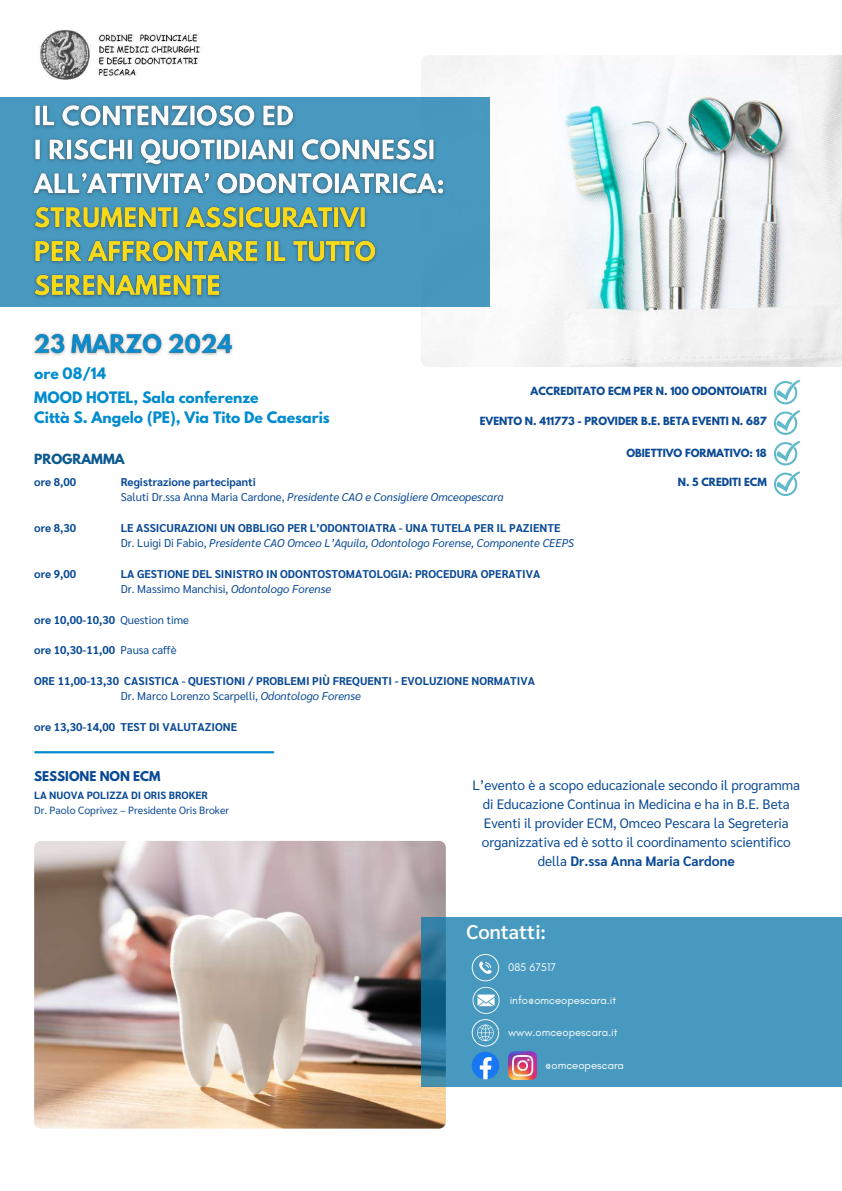
<style>
.page{position:relative;width:842px;height:1191px;background:#fff}
.page>*{position:absolute;margin:0;border:0;box-sizing:border-box;transform-origin:0 0}
.t1{font:600 19.8px "Sarabun";color:#fff}
.t2{font:700 14px/19.5px "League Spartan";color:#008cce}
.t3{font:13.6px/18.9px "Sarabun";color:#0a4a95;text-align:center}
.t4{font:700 12.5px "League Spartan";color:#0a588e}
.t5{font:700 12px "League Spartan";color:#0a4a95}
.t6{font:700 11.3px/15.3px "Sarabun";color:#0a4a95}
.t7{font:italic 11.3px/15.3px "Sarabun";color:#0a4a95}
.t8{font:11.3px "Glacial Indifference";color:#fff}
.t9{font:10.5px "Sarabun";color:#0a4a95}
.t10{font:700 10.5px "Sarabun";color:#0a4a95}
.t11{font:700 10px "League Spartan";color:#0a4a95}
.s1{font-weight:700;font-style:normal}
.s2{font-style:normal}
.s3{font-weight:400}
.s4{font-weight:400;font-style:italic}
.s5{font-weight:700}
</style>
<div class="page">
<img style="left:34px;top:840px;width:412px;height:288px;border-radius:7px">
<div style="left:421px;top:917px;width:421px;height:169px;background:#4899c0"></div>
<img style="left:421px;top:55px;width:421px;height:312px">
<svg style="left:774px;top:380px;width:26px;height:24px"></svg>
<svg style="left:774px;top:410px;width:26px;height:25px"></svg>
<svg style="left:774px;top:441px;width:26px;height:24px"></svg>
<svg style="left:774px;top:471px;width:26px;height:25px"></svg>
<img style="left:40px;top:29px;width:160px;height:51px">
<hr style="left:35px;top:751px;width:238px;height:2px;background:#008cce">
<img style="left:508px;top:1051px;width:28px;height:28px">
<svg style="left:472px;top:953px;width:27px;height:126px;background:#65a8d2"></svg>
<div style="left:0;top:97px;width:489px;height:209px;background:#4899c0"></div>
<img style="left:32px;top:104px;width:413px;height:194px">
<img style="left:33px;top:332px;width:200px;height:24px">
<p class="t2" style="left:34px;top:366px;width:73px">ore 08/14</p>
<p class="t11" style="left:531px;top:386px;width:238px">ACCREDITATO ECM PER N. 100 ODONTOIATRI</p>
<p class="t11" style="left:480px;top:416px;width:289px">EVENTO N. 411773 - PROVIDER B.E. BETA EVENTI N. 687</p>
<p class="t11" style="left:626px;top:447px;width:142px">OBIETTIVO FORMATIVO: 18</p>
<p class="t11" style="left:678px;top:477px;width:91px">N. 5 CREDITI ECM</p>
<p class="t2" style="left:34px;top:389px;width:297px">MOOD HOTEL, Sala conferenze<br>Città S. Angelo (PE), Via Tito De Caesaris</p>
<p class="t4" style="left:34px;top:453px;width:92px">PROGRAMMA</p>
<p class="t6" style="left:34px;top:473px;width:44px">ore 8,00</p>
<p class="t7" style="left:121px;top:473px;width:384px"><span class="s1">Registrazione partecipanti<br></span><span class="s2">Saluti Dr.ssa Anna Maria Cardone,</span> Presidente CAO e Consigliere Omceopescara</p>
<p class="t6" style="left:34px;top:519px;width:44px">ore 8,30</p>
<p class="t6" style="left:121px;top:519px;width:455px">LE ASSICURAZIONI UN OBBLIGO PER L’ODONTOIATRA - UNA TUTELA PER IL PAZIENTE<br><span class="s3">Dr. Luigi Di Fabio,</span> <span class="s4">Presidente CAO Omceo L’Aquila, Odontologo Forense, Componente CEEPS</span></p>
<p class="t6" style="left:34px;top:565px;width:44px">ore 9,00</p>
<p class="t6" style="left:121px;top:565px;width:421px">LA GESTIONE DEL SINISTRO IN ODONTOSTOMATOLOGIA: PROCEDURA OPERATIVA<br><span class="s3">Dr. Massimo Manchisi,</span> <span class="s4">Odontologo Forense</span></p>
<p class="t6" style="left:34px;top:611px;width:156px">ore 10,00-10,30 <span class="s3">Question time</span></p>
<p class="t6" style="left:34px;top:642px;width:144px">ore 10,30-11,00 <span class="s3">Pausa caffè</span></p>
<p class="t6" style="left:121px;top:672px;width:416px;text-indent:-87px">ORE 11,00-13,30 CASISTICA - QUESTIONI / PROBLEMI PIÙ FREQUENTI - EVOLUZIONE NORMATIVA<br><span class="s3">Dr. Marco Lorenzo Scarpelli,</span> <span class="s4">Odontologo Forense</span></p>
<p class="t6" style="left:34px;top:718px;width:204px">ore 13,30-14,00 TEST DI VALUTAZIONE</p>
<p class="t5" style="left:34px;top:769px;width:128px">SESSIONE NON ECM</p>
<p class="t10" style="left:34px;top:787px;width:175px">LA NUOVA POLIZZA DI ORIS BROKER</p>
<p class="t9" style="left:34px;top:802px;width:197px">Dr. Paolo Coprivez – Presidente Oris Broker</p>
<p class="t3" style="left:472px;top:775px;width:329px">L’evento è a scopo educazionale secondo il programma di Educazione Continua in Medicina e ha in B.E. Beta Eventi il provider ECM, Omceo Pescara la Segreteria organizzativa ed è sotto il coordinamento scientifico della <span class="s5">Dr.ssa Anna Maria Cardone</span></p>
<h1 class="t1" style="left:466px;top:918px;width:81px">Contatti:</h1>
<p class="t8" style="left:508px;top:960px;width:49px">085 67517</p>
<p class="t8" style="left:510px;top:993px;width:108px">info@omceopescara.it</p>
<p class="t8" style="left:508px;top:1025px;width:111px">www.omceopescara.it</p>
<p class="t8" style="left:545px;top:1058px;width:80px">@omceopescara</p>
</div>
